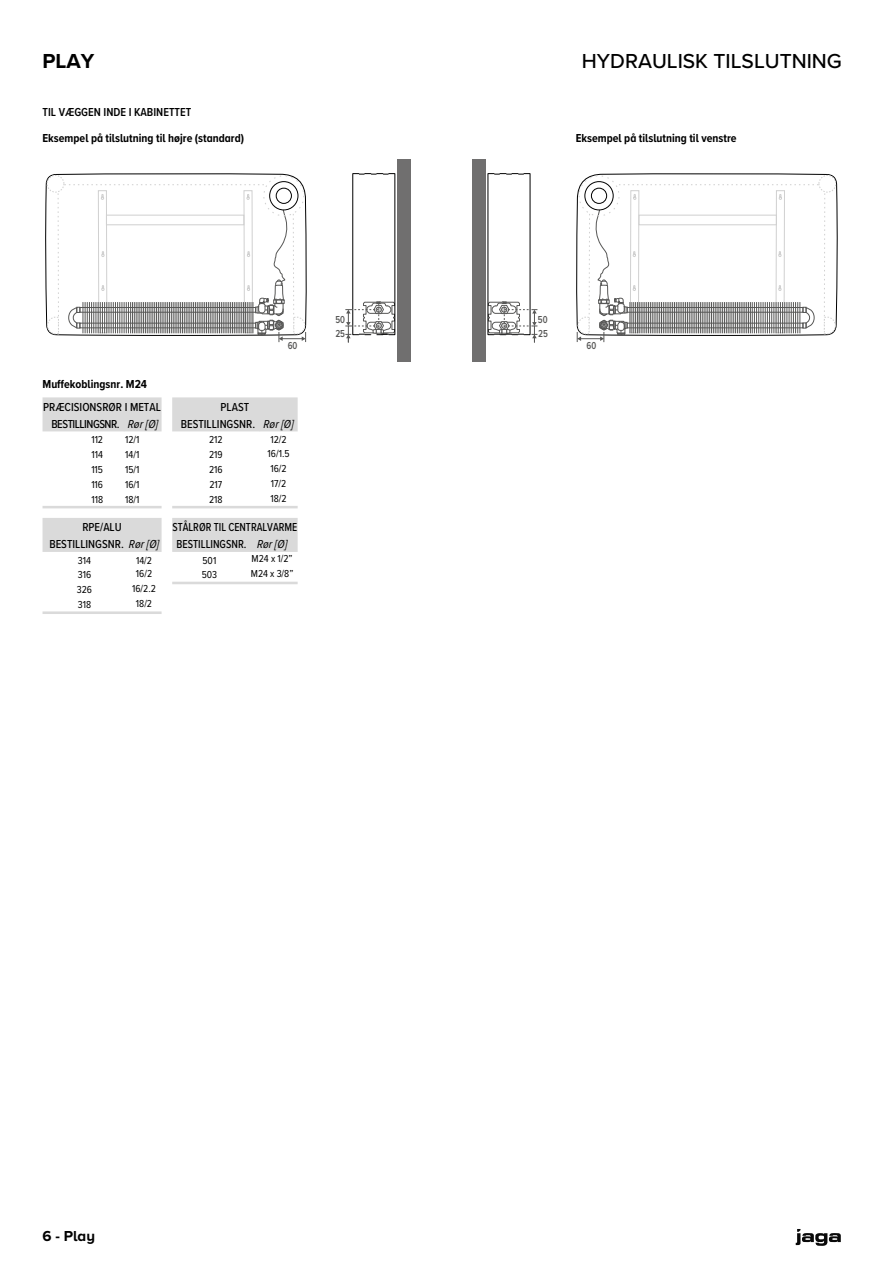
<style>
.page{position:relative;width:893px;height:1263px;background:#fff}
.page>*{position:absolute;margin:0;border:0;box-sizing:border-box;transform-origin:0 0}
.t1{font:500 21px "Proxima Nova";color:#000}
.t2{font:700 21px "Proxima Nova";color:#000}
.t3{font:700 15px "Proxima Nova";color:#000}
.t4{font:500 12px/17px "Proxima Nova Cond";color:#000;text-align:center}
.t5{font:700 12px "Proxima Nova Cond";color:#000}
.t6{font:500 12px/17px "Proxima Nova Cond";color:#000;text-align:center;scale:.92 1}
.t7{font:600 12px "Proxima Nova Cond";color:#000}
.t8{font:10.5px "Proxima Nova Cond";color:#000}
.t9{font:600 10.5px/13.5px "Proxima Nova Cond";color:#575756;scale:.9 1}
.s1{font-weight:400;font-style:italic}
</style>
<div class="page">
<svg style="left:576px;top:173px;width:262px;height:169px"></svg>
<svg style="left:488px;top:173px;width:49px;height:170px"></svg>
<div style="left:472px;top:159px;width:14px;height:202px;background:#706f6f"></div>
<div style="left:397px;top:159px;width:13px;height:202px;background:#706f6f"></div>
<svg style="left:345px;top:173px;width:50px;height:170px"></svg>
<svg style="left:45px;top:173px;width:262px;height:169px"></svg>
<svg style="left:796px;top:1229px;width:45px;height:17px"></svg>
<svg style="left:43px;top:397px;width:119px;height:111px"></svg>
<svg style="left:172px;top:397px;width:126px;height:111px"></svg>
<svg style="left:43px;top:518px;width:119px;height:96px"></svg>
<svg style="left:172px;top:518px;width:126px;height:66px"></svg>
<h1 class="t2" style="left:43px;top:45px;width:53px">PLAY</h1>
<h1 class="t1" style="left:582px;top:45px;width:262px">HYDRAULISK TILSLUTNING</h1>
<p class="t7" style="left:43px;top:103px;width:150px">TIL VÆGGEN INDE I KABINETTET</p>
<p class="t5" style="left:43px;top:129px;width:203px">Eksempel på tilslutning til højre (standard)</p>
<p class="t5" style="left:576px;top:129px;width:162px">Eksempel på tilslutning til venstre</p>
<p class="t9" style="left:288px;top:338px;width:12px">60</p>
<p class="t5" style="left:43px;top:375px;width:106px">Muffekoblingsnr. M24</p>
<p class="t4" style="left:43px;top:398px;width:119px">PRÆCISIONSRØR I METAL<br>BESTILLINGSNR. <span class="s1">Rør [Ø]</span></p>
<p class="t8" style="left:91px;top:432px;width:13px">112</p>
<p class="t8" style="left:125px;top:432px;width:16px">12/1</p>
<p class="t8" style="left:92px;top:447px;width:13px">114</p>
<p class="t8" style="left:125px;top:447px;width:16px">14/1</p>
<p class="t8" style="left:91px;top:462px;width:13px">115</p>
<p class="t8" style="left:125px;top:462px;width:16px">15/1</p>
<p class="t8" style="left:91px;top:476px;width:13px">116</p>
<p class="t8" style="left:125px;top:476px;width:16px">16/1</p>
<p class="t8" style="left:91px;top:491px;width:13px">118</p>
<p class="t8" style="left:125px;top:491px;width:16px">18/1</p>
<p class="t4" style="left:49px;top:518px;width:111px">RPE/ALU<br>BESTILLINGSNR. <span class="s1">Rør [Ø]</span></p>
<p class="t8" style="left:78px;top:552px;width:15px">314</p>
<p class="t8" style="left:136px;top:552px;width:17px">14/2</p>
<p class="t8" style="left:78px;top:567px;width:15px">316</p>
<p class="t8" style="left:136px;top:566px;width:18px">16/2</p>
<p class="t8" style="left:77px;top:582px;width:17px">326</p>
<p class="t8" style="left:132px;top:581px;width:25px">16/2.2</p>
<p class="t8" style="left:78px;top:597px;width:15px">318</p>
<p class="t8" style="left:136px;top:596px;width:18px">18/2</p>
<p class="t4" style="left:181px;top:398px;width:114px">PLAST<br>BESTILLINGSNR. <span class="s1">Rør [Ø]</span></p>
<p class="t8" style="left:209px;top:432px;width:15px">212</p>
<p class="t8" style="left:271px;top:432px;width:18px">12/2</p>
<p class="t8" style="left:209px;top:447px;width:15px">219</p>
<p class="t8" style="left:268px;top:446px;width:23px">16/1.5</p>
<p class="t8" style="left:209px;top:462px;width:15px">216</p>
<p class="t8" style="left:270px;top:460px;width:18px">16/2</p>
<p class="t8" style="left:209px;top:476px;width:14px">217</p>
<p class="t8" style="left:271px;top:475px;width:17px">17/2</p>
<p class="t8" style="left:209px;top:491px;width:15px">218</p>
<p class="t8" style="left:271px;top:490px;width:18px">18/2</p>
<p class="t6" style="left:172px;top:518px;width:137px">STÅLRØR TIL CENTRALVARME<br>BESTILLINGSNR. <span class="s1">Rør [Ø]</span></p>
<p class="t8" style="left:202px;top:552px;width:15px">501</p>
<p class="t8" style="left:252px;top:551px;width:43px">M24 x 1/2”</p>
<p class="t8" style="left:202px;top:567px;width:17px">503</p>
<p class="t8" style="left:251px;top:566px;width:44px">M24 x 3/8”</p>
<p class="t9" style="left:335px;top:313px;width:12px">50<br>25</p>
<p class="t9" style="left:538px;top:313px;width:13px">50<br>25</p>
<p class="t9" style="left:586px;top:338px;width:12px">60</p>
<h2 class="t3" style="left:43px;top:1225px;width:54px">6 - Play</h2>
</div>
